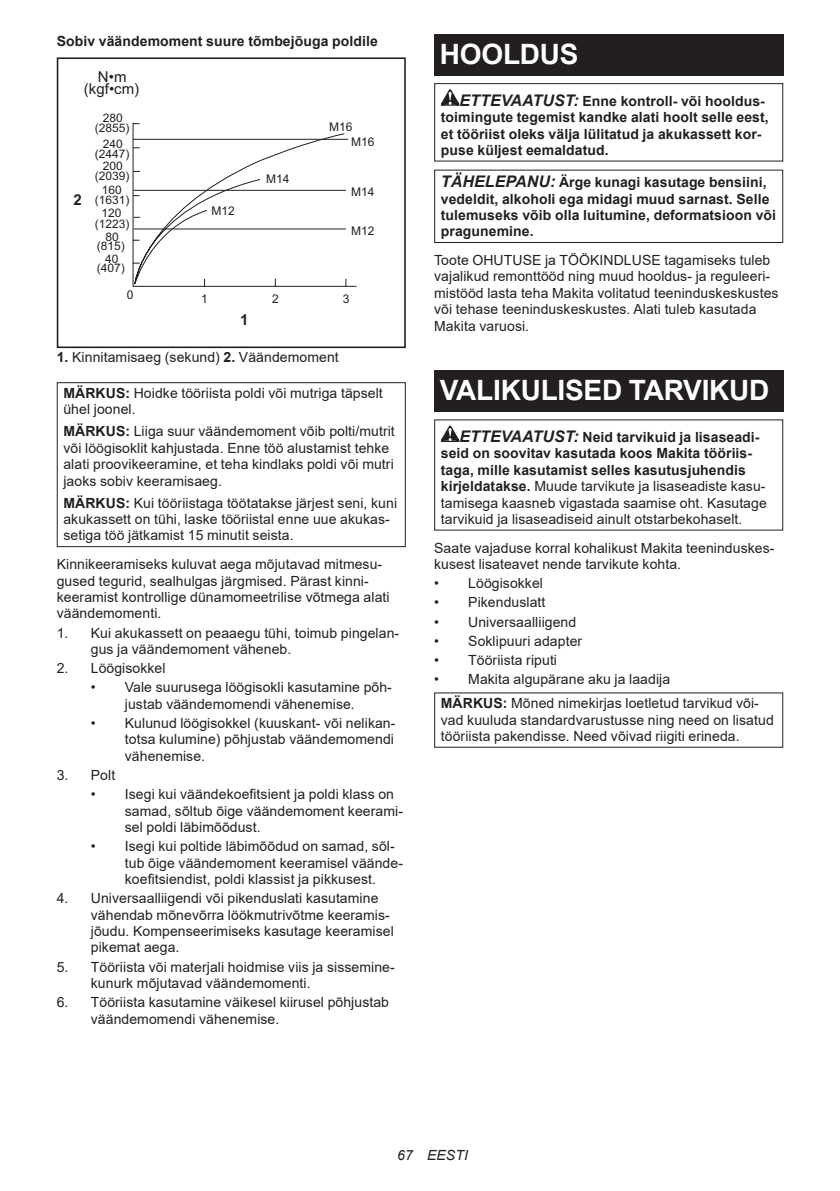
<style>
.page{position:relative;width:840px;height:1191px;background:#fff}
.page>*{position:absolute;margin:0;border:0;box-sizing:border-box;transform-origin:0 0}
.t1{font:700 28px "Arial";letter-spacing:-.01em;color:#fff}
.t2{font:15px "Arial";color:#231f20}
.t3{font:700 15px "Arial";color:#231f20}
.t4{font:14px/16.4px "Arial";letter-spacing:.005em;color:#231f20}
.t5{font:700 14px/16.4px "Arial";letter-spacing:.005em;color:#231f20}
.t6{font:italic 14px "Arial";letter-spacing:.005em;color:#231f20}
.t7{font:12px "Arial";color:#231f20}
.t8{font:11.8px/22px "Arial";color:#231f20}
.s1{font-weight:700}
.s2{font-style:italic;font-size:16px}
.s3{font-weight:700;font-style:italic;font-size:16px}
</style>
<div class="page">
<svg style="left:132px;top:122px;width:225px;height:165px"></svg>
<div style="left:57px;top:57px;width:348px;height:291px;border:2px solid #231f20"></div>
<div style="left:57px;top:382px;width:348px;height:165px;border:1px solid #231f20"></div>
<div style="left:434px;top:34px;width:348px;height:41px;background:#231f20"></div>
<svg style="left:440px;top:89px;width:19px;height:17px"></svg>
<div style="left:434px;top:83px;width:348px;height:79px;border:1px solid #231f20"></div>
<div style="left:434px;top:170px;width:348px;height:73px;border:1px solid #231f20"></div>
<div style="left:434px;top:370px;width:348px;height:41px;background:#231f20"></div>
<svg style="left:440px;top:425px;width:19px;height:17px"></svg>
<p class="t5" style="left:57px;top:33px;width:322px">Sobiv väändemoment suure tõmbejõuga poldile</p>
<p class="t2" style="left:84px;top:79px;width:57px">(kgf•cm)</p>
<p class="t2" style="left:98px;top:67px;width:30px">N•m</p>
<p class="t3" style="left:73px;top:189px;width:10px">2</p>
<p class="t8" style="left:103px;top:107px;width:22px">280</p>
<p class="t8" style="left:95px;top:143px;width:36px">(2447) (2039)</p>
<p class="t8" style="left:95px;top:188px;width:36px;line-height:24px">(1631) (1223)</p>
<p class="t8" style="left:97px;top:235px;width:30px">(815) (407)</p>
<p class="t8" style="left:95px;top:117px;width:36px">(2855)</p>
<p class="t8" style="left:103px;top:132px;width:22px">240<br>200</p>
<p class="t8" style="left:101px;top:178px;width:22px;line-height:23px;text-align:center">160<br>120<br>80<br>40</p>
<p class="t7" style="left:211px;top:202px;width:25px">M12</p>
<p class="t7" style="left:266px;top:170px;width:25px">M14</p>
<p class="t7" style="left:329px;top:118px;width:25px">M16</p>
<p class="t7" style="left:351px;top:134px;width:25px">M16</p>
<p class="t7" style="left:351px;top:183px;width:25px">M14</p>
<p class="t7" style="left:351px;top:223px;width:25px">M12</p>
<p class="t7" style="left:127px;top:287px;width:8px">0</p>
<p class="t7" style="left:201px;top:291px;width:8px">1</p>
<p class="t7" style="left:272px;top:291px;width:8px">2</p>
<p class="t7" style="left:342px;top:291px;width:8px">3</p>
<p class="t3" style="left:240px;top:309px;width:10px">1</p>
<p class="t4" style="left:57px;top:348px;width:283px"><span class="s1">1.</span> Kinnitamisaeg (sekund) <span class="s1">2.</span> Väändemoment</p>
<p class="t4" style="left:63px;top:385px;width:321px"><span class="s1">MÄRKUS:</span> Hoidke tööriista poldi või mutriga täpselt ühel joonel.</p>
<p class="t4" style="left:63px;top:423px;width:333px"><span class="s1">MÄRKUS:</span> Liiga suur väändemoment võib polti/mutrit või löögisoklit kahjustada. Enne töö alustamist tehke alati proovikeeramine, et teha kindlaks poldi või mutri jaoks sobiv keeramisaeg.</p>
<p class="t4" style="left:63px;top:494px;width:335px"><span class="s1">MÄRKUS:</span> Kui tööriistaga töötatakse järjest seni, kuni akukassett on tühi, laske tööriistal enne uue akukas&shy;setiga töö jätkamist 15 minutit seista.</p>
<p class="t4" style="left:57px;top:556px;width:334px">Kinnikeeramiseks kuluvat aega mõjutavad mitmesu&shy;gused tegurid, sealhulgas järgmised. Pärast kinni&shy;keeramist kontrollige dünamomeetrilise võtmega alati väändemomenti.</p>
<p class="t4" style="left:91px;top:624px;width:310px;text-indent:-34px">1. Kui akukassett on peaaegu tühi, toimub pingelan&shy;gus ja väändemoment väheneb.</p>
<p class="t4" style="left:57px;top:660px;width:110px">2. Löögisokkel</p>
<p class="t4" style="left:91px;top:679px;width:302px;text-align:center">• Vale suurusega löögisokli kasutamine põh&shy;justab väändemomendi vähenemise.</p>
<p class="t4" style="left:125px;top:715px;width:272px;text-align:justify;text-indent:-34px">• Kulunud löögisokkel (kuuskant- või nelikan&shy;totsa kulumine) põhjustab väändemomendi vähenemise.</p>
<p class="t4" style="left:57px;top:766px;width:60px">3. Polt</p>
<p class="t4" style="left:125px;top:786px;width:279px;text-indent:-34px">• Isegi kui väändekoefitsient ja poldi klass on samad, sõltub õige väändemoment keerami&shy;sel poldi läbimõõdust.</p>
<p class="t4" style="left:125px;top:838px;width:279px;text-indent:-34px">• Isegi kui poltide läbimõõdud on samad, sõl&shy;tub õige väändemoment keeramisel väände&shy;koefitsiendist, poldi klassist ja pikkusest.</p>
<p class="t4" style="left:91px;top:890px;width:304px;text-indent:-34px">4. Universaalliigendi või pikenduslati kasutamine vähendab mõnevõrra löökmutrivõtme keeramis&shy;jõudu. Kompenseerimiseks kasutage keeramisel pikemat aega.</p>
<p class="t4" style="left:91px;top:958px;width:305px;text-indent:-34px">5. Tööriista või materjali hoidmise viis ja sissemine&shy;kunurk mõjutavad väändemomenti.</p>
<p class="t4" style="left:91px;top:994px;width:299px;text-indent:-34px">6. Tööriista kasutamine väikesel kiirusel põhjustab väändemomendi vähenemise.</p>
<h1 class="t1" style="left:439px;top:34px;width:140px">HOOLDUS</h1>
<p class="t5" style="left:440px;top:93px;width:329px;text-indent:19px"><span class="s2">ETTEVAATUST:</span> Enne kontroll- või hooldus&shy;toimingute tegemist kandke alati hoolt selle eest, et tööriist oleks välja lülitatud ja akukassett kor&shy;puse küljest eemaldatud.</p>
<p class="t5" style="left:440px;top:174px;width:336px"><span class="s2">TÄHELEPANU:</span> Ärge kunagi kasutage bensiini, vedeldit, alkoholi ega midagi muud sarnast. Selle tulemuseks võib olla luitumine, deformatsioon või pragunemine.</p>
<p class="t4" style="left:434px;top:252px;width:346px">Toote OHUTUSE ja TÖÖKINDLUSE tagamiseks tuleb vajalikud remonttööd ning muud hooldus- ja reguleeri&shy;mistööd lasta teha Makita volitatud teeninduskeskustes või tehase teeninduskeskustes. Alati tuleb kasutada Makita varuosi.</p>
<h1 class="t1" style="left:439px;top:370px;width:331px">VALIKULISED TARVIKUD</h1>
<p class="t4" style="left:440px;top:429px;width:327px;text-indent:19px"><span class="s3">ETTEVAATUST:</span> <span class="s1">Neid tarvikuid ja lisaseadi&shy;seid on soovitav kasutada koos Makita tööriis&shy;taga, mille kasutamist selles kasutusjuhendis kirjeldatakse.</span> Muude tarvikute ja lisaseadiste kasu&shy;tamisega kaasneb vigastada saamise oht. Kasutage tarvikuid ja lisaseadiseid ainult otstarbekohaselt.</p>
<p class="t4" style="left:434px;top:539px;width:341px">Saate vajaduse korral kohalikust Makita teeninduskes&shy;kusest lisateavet nende tarvikute kohta.</p>
<p class="t4" style="left:434px;top:575px;width:110px">• Löögisokkel</p>
<p class="t4" style="left:434px;top:594px;width:113px">• Pikenduslatt</p>
<p class="t4" style="left:434px;top:613px;width:143px">• Universaalliigend</p>
<p class="t4" style="left:434px;top:632px;width:149px">• Soklipuuri adapter</p>
<p class="t4" style="left:434px;top:652px;width:124px">• Tööriista riputi</p>
<p class="t4" style="left:440px;top:667px;width:319px;line-height:23.8px;text-indent:-7px">• Makita algupärane aku ja laadija<br><span class="s1">MÄRKUS:</span> Mõned nimekirjas loetletud tarvikud või-</p>
<p class="t4" style="left:440px;top:711px;width:334px">vad kuuluda standardvarustusse ning need on lisatud tööriista pakendisse. Need võivad riigiti erineda.</p>
<p class="t6" style="left:397px;top:1146px;width:72px">67 EESTI</p>
</div>
